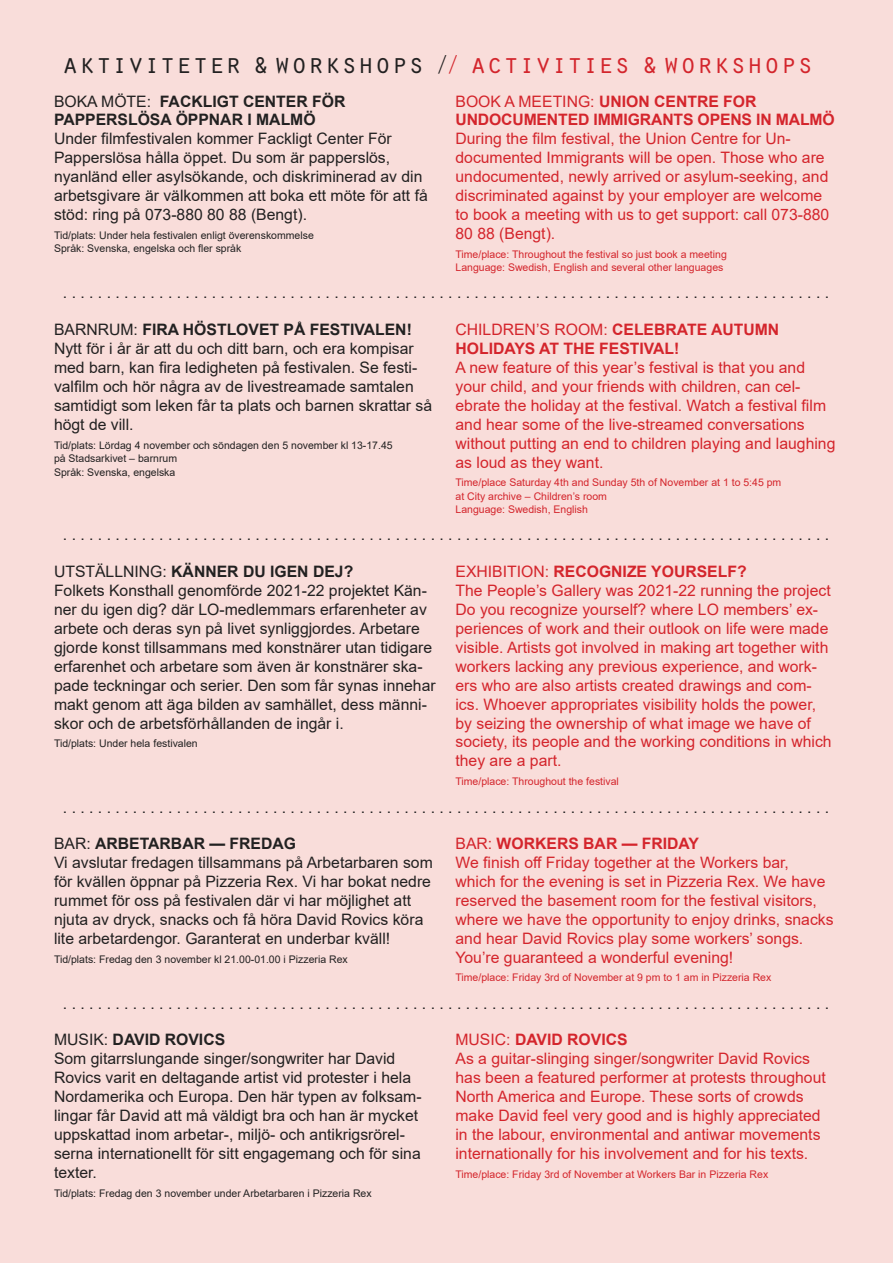
<style>
.page{position:relative;width:893px;height:1263px;background:#f9ddda}
.page>*{position:absolute;margin:0;border:0;box-sizing:border-box;transform-origin:0 0}
.t1{font:28.5px "Orator Std";letter-spacing:-.02em;color:#222121}
.t2{font:15.75px/18.9px "Arial";color:#222121}
.t3{font:15.75px/18.9px "Arial";color:#d4252c}
.t4{font:700 15.75px "Arial";color:#d4252c}
.t5{font:700 15.75px "Arial";color:#222121}
.t6{font:10.5px "Arial";color:#d4252c}
.t7{font:10.5px "Arial";color:#222121}
.s1{font-size:24px}
.s2{font-size:24px;color:#d3252c}
.s3{color:#d3252c}
.s4{font-weight:400}
.s5{font-weight:700}
</style>
<div class="page">
<p class="t1" style="left:62px;top:43px;width:753px">aktiviteter &amp; workshops <span class="s1">/</span><span class="s2">/</span> <span class="s3">activities &amp; workshops</span></p>
<p class="t5" style="left:54px;top:90px;width:293px"><span class="s4">BOKA MÖTE:</span> FACKLIGT CENTER FÖR</p>
<p class="t5" style="left:54px;top:109px;width:263px">PAPPERSLÖSA ÖPPNAR I MALMÖ</p>
<p class="t2" style="left:54px;top:129px;width:375px">Under filmfestivalen kommer Fackligt Center För Papperslösa hålla öppet. Du som är papperslös, nyanländ eller asylsökande, och diskriminerad av din arbetsgivare är välkommen att boka ett möte för att få stöd: ring på 073-880 80 88 (Bengt).</p>
<p class="t7" style="left:54px;top:228px;width:261px">Tid/plats: Under hela festivalen enligt överenskommelse</p>
<p class="t7" style="left:54px;top:241px;width:189px">Språk: Svenska, engelska och fler språk</p>
<p class="t4" style="left:455px;top:90px;width:303px"><span class="s4">BOOK A MEETING:</span> UNION CENTRE FOR</p>
<p class="t4" style="left:455px;top:109px;width:381px">UNDOCUMENTED IMMIGRANTS OPENS IN MALMÖ</p>
<p class="t3" style="left:455px;top:129px;width:375px">During the film festival, the Union Centre for Un&shy;documented Immigrants will be open. Those who are undocumented, newly arrived or asylum-seeking, and discriminated against by your employer are welcome to book a meeting with us to get support: call 073-880<br>80 88 (Bengt).</p>
<p class="t6" style="left:455px;top:247px;width:273px">Time/place: Throughout the festival so just book a meeting</p>
<p class="t6" style="left:455px;top:260px;width:269px">Language: Swedish, English and several other languages</p>
<p class="t2" style="left:63px;top:283px;width:768px">. . . . . . . . . . . . . . . . . . . . . . . . . . . . . . . . . . . . . . . . . . . . . . . . . . . . . . . . . . . . . . . . . . . . . . . . . . . . . . . . . . . . . . . .</p>
<p class="t5" style="left:54px;top:319px;width:359px"><span class="s4">BARNRUM:</span> FIRA HÖSTLOVET PÅ FESTIVALEN!</p>
<p class="t2" style="left:54px;top:339px;width:380px">Nytt för i år är att du och ditt barn, och era kompisar med barn, kan fira ledigheten på festivalen. Se festi&shy;valfilm och hör några av de livestreamade samtalen samtidigt som leken får ta plats och barnen skrattar så högt de vill.</p>
<p class="t7" style="left:54px;top:438px;width:340px">Tid/plats: Lördag 4 november och söndagen den 5 november kl 13-17.45</p>
<p class="t7" style="left:54px;top:451px;width:125px">på Stadsarkivet – barnrum</p>
<p class="t7" style="left:54px;top:465px;width:123px">Språk: Svenska, engelska</p>
<p class="t3" style="left:455px;top:320px;width:325px">CHILDREN’S ROOM: <span class="s5">CELEBRATE AUTUMN</span></p>
<p class="t4" style="left:455px;top:337px;width:226px">HOLIDAYS AT THE FESTIVAL!</p>
<p class="t3" style="left:455px;top:358px;width:381px">A new feature of this year’s festival is that you and your child, and your friends with children, can cel&shy;ebrate the holiday at the festival. Watch a festival film and hear some of the live-streamed conversations without putting an end to children playing and laughing as loud as they want.</p>
<p class="t6" style="left:455px;top:475px;width:327px">Time/place Saturday 4th and Sunday 5th of November at 1 to 5:45 pm</p>
<p class="t6" style="left:455px;top:489px;width:153px">at City archive – Children’s room</p>
<p class="t6" style="left:455px;top:502px;width:134px">Language: Swedish, English</p>
<p class="t2" style="left:63px;top:525px;width:768px">. . . . . . . . . . . . . . . . . . . . . . . . . . . . . . . . . . . . . . . . . . . . . . . . . . . . . . . . . . . . . . . . . . . . . . . . . . . . . . . . . . . . . . . .</p>
<p class="t5" style="left:54px;top:561px;width:301px"><span class="s4">UTSTÄLLNING:</span> KÄNNER DU IGEN DEJ?</p>
<p class="t2" style="left:54px;top:581px;width:383px">Folkets Konsthall genomförde 2021-22 projektet Kän&shy;ner du igen dig? där LO-medlemmars erfarenheter av arbete och deras syn på livet synliggjordes. Arbetare gjorde konst tillsammans med konstnärer utan tidigare erfarenhet och arbetare som även är konstnärer ska&shy;pade teckningar och serier. Den som får synas innehar makt genom att äga bilden av samhället, dess männi&shy;skor och de arbetsförhållanden de ingår i.</p>
<p class="t7" style="left:54px;top:736px;width:145px">Tid/plats: Under hela festivalen</p>
<p class="t4" style="left:455px;top:561px;width:293px"><span class="s4">EXHIBITION:</span> RECOGNIZE YOURSELF?</p>
<p class="t3" style="left:455px;top:581px;width:378px">The People’s Gallery was 2021-22 running the project Do you recognize yourself? where LO members’ ex&shy;periences of work and their outlook on life were made visible. Artists got involved in making art together with workers lacking any previous experience, and work&shy;ers who are also artists created drawings and com&shy;ics. Whoever appropriates visibility holds the power, by seizing the ownership of what image we have of society, its people and the working conditions in which they are a part.</p>
<p class="t6" style="left:455px;top:774px;width:165px">Time/place: Throughout the festival</p>
<p class="t2" style="left:63px;top:798px;width:768px">. . . . . . . . . . . . . . . . . . . . . . . . . . . . . . . . . . . . . . . . . . . . . . . . . . . . . . . . . . . . . . . . . . . . . . . . . . . . . . . . . . . . . . . .</p>
<p class="t5" style="left:54px;top:832px;width:244px"><span class="s4">BAR:</span> ARBETARBAR — FREDAG</p>
<p class="t2" style="left:54px;top:853px;width:380px">Vi avslutar fredagen tillsammans på Arbetarbaren som för kvällen öppnar på Pizzeria Rex. Vi har bokat nedre rummet för oss på festivalen där vi har möjlighet att njuta av dryck, snacks och få höra David Rovics köra lite arbetardengor. Garanterat en underbar kväll!</p>
<p class="t7" style="left:54px;top:952px;width:295px">Tid/plats: Fredag den 3 november kl 21.00-01.00 i Pizzeria Rex</p>
<p class="t4" style="left:455px;top:832px;width:245px"><span class="s4">BAR:</span> WORKERS BAR — FRIDAY</p>
<p class="t3" style="left:455px;top:853px;width:380px">We finish off Friday together at the Workers bar,<br>which for the evening is set in Pizzeria Rex. We have reserved the basement room for the festival visitors, where we have the opportunity to enjoy drinks, snacks and hear David Rovics play some workers’ songs.<br>You’re guaranteed a wonderful evening!</p>
<p class="t6" style="left:455px;top:970px;width:317px">Time/place: Friday 3rd of November at 9 pm to 1 am in Pizzeria Rex</p>
<p class="t2" style="left:63px;top:993px;width:768px">. . . . . . . . . . . . . . . . . . . . . . . . . . . . . . . . . . . . . . . . . . . . . . . . . . . . . . . . . . . . . . . . . . . . . . . . . . . . . . . . . . . . . . . .</p>
<p class="t5" style="left:54px;top:1029px;width:173px"><span class="s4">MUSIK:</span> DAVID ROVICS</p>
<p class="t2" style="left:54px;top:1049px;width:369px">Som gitarrslungande singer/songwriter har David Rovics varit en deltagande artist vid protester i hela Nordamerika och Europa. Den här typen av folksam&shy;lingar får David att må väldigt bra och han är mycket uppskattad inom arbetar-, miljö- och antikrigsrörel&shy;serna internationellt för sitt engagemang och för sina texter.</p>
<p class="t7" style="left:54px;top:1186px;width:319px">Tid/plats: Fredag den 3 november under Arbetarbaren i Pizzeria Rex</p>
<p class="t4" style="left:455px;top:1029px;width:174px"><span class="s4">MUSIC:</span> DAVID ROVICS</p>
<p class="t3" style="left:455px;top:1049px;width:372px">As a guitar-slinging singer/songwriter David Rovics has been a featured performer at protests throughout North America and Europe. These sorts of crowds make David feel very good and is highly appreciated in the labour, environmental and antiwar movements internationally for his involvement and for his texts.</p>
<p class="t6" style="left:455px;top:1167px;width:314px">Time/place: Friday 3rd of November at Workers Bar in Pizzeria Rex</p>
</div>
